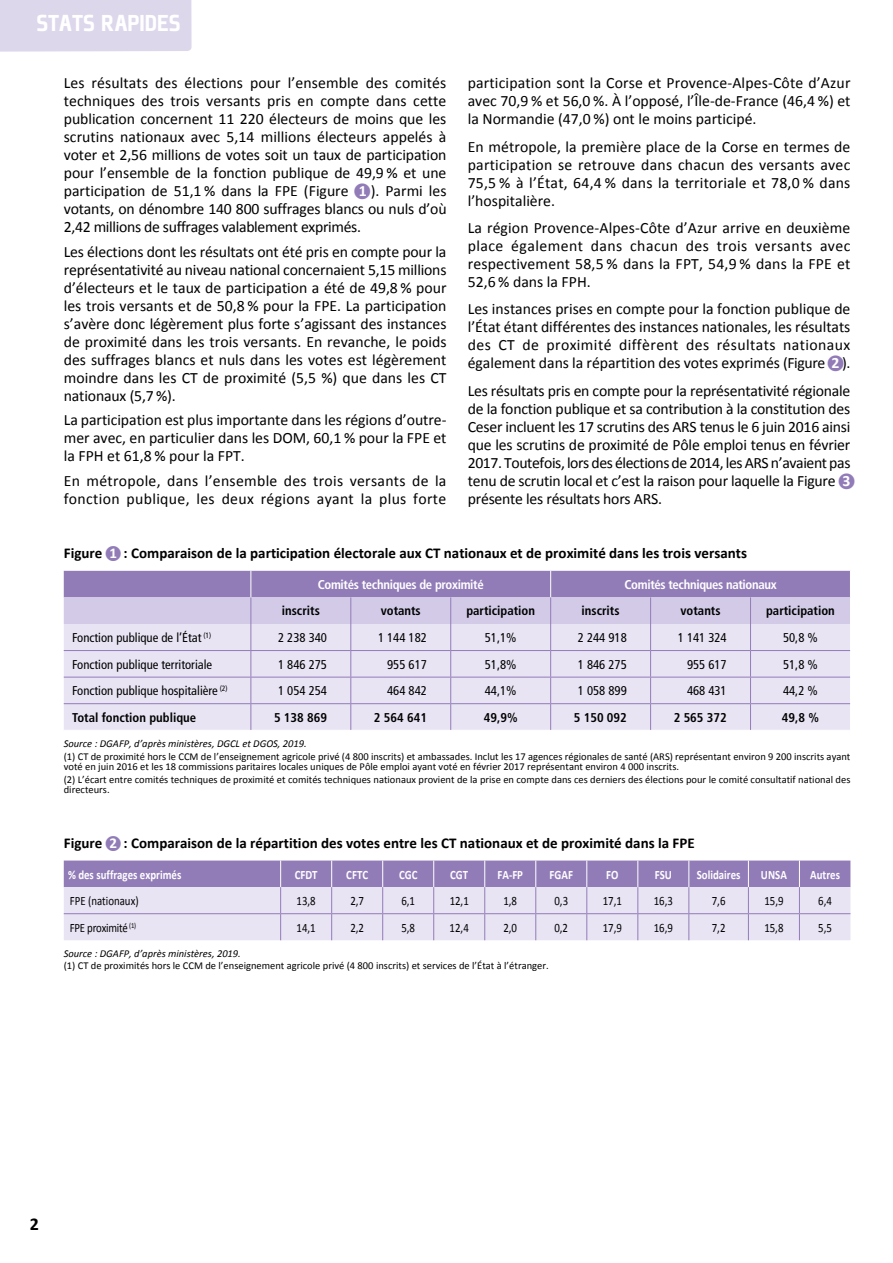
<style>
.page{position:relative;width:893px;height:1263px;background:#fff}
.page>*{position:absolute;margin:0;border:0;box-sizing:border-box;transform-origin:0 0}
.t1{font:900 25.5px "Plexes";color:#fff}
.t2{font:700 18px "Calibri";color:#000}
.t3{font:15.75px/18px "Calibri";letter-spacing:-.01em;color:#000;text-align:justify}
.t4{font:15.75px/18px "Calibri";letter-spacing:.02em;color:#000}
.t5{font:700 15px "Calibri";color:#000}
.t6{font:condensed 12.75px "Frutiger LT Std";color:#000}
.t7{font:700 condensed 12.75px "Frutiger LT Std";color:#000}
.t8{font:12.75px "Calibri";color:#000;scale:.85 1}
.t9{font:700 12.75px "Calibri";color:#fff;scale:.85 1}
.t10{font:700 condensed 12.75px "Frutiger LT Std";letter-spacing:-.025em;color:#fff}
.t11{font:12.75px "Calibri";letter-spacing:-.02em;color:#000;scale:.85 1}
.t12{font:10.5px/10.5px "Calibri";color:#000}
.t13{font:italic 10.5px "Calibri";color:#000}
.s1{color:#927cb8}
.s2{font-weight:700;color:#fff}
.s3{color:#fff}
</style>
<div class="page">
<div style="left:0;top:0;width:192px;height:52px;background:#ddd7ec"></div>
<svg style="left:64px;top:571px;width:787px;height:159px;background:#d4cce5"></svg>
<svg style="left:64px;top:860px;width:786px;height:80px;background:#cac0de"></svg>
<hr style="left:64px;top:913px;width:217px;height:1px;background:#927cb8">
<hr style="left:281px;top:913px;width:51px;height:1px;background:#927cb8">
<hr style="left:332px;top:913px;width:51px;height:1px;background:#927cb8">
<hr style="left:383px;top:913px;width:51px;height:1px;background:#927cb8">
<hr style="left:434px;top:913px;width:51px;height:1px;background:#927cb8">
<hr style="left:485px;top:913px;width:51px;height:1px;background:#927cb8">
<hr style="left:536px;top:913px;width:51px;height:1px;background:#927cb8">
<hr style="left:587px;top:913px;width:51px;height:1px;background:#927cb8">
<hr style="left:638px;top:913px;width:51px;height:1px;background:#927cb8">
<hr style="left:689px;top:913px;width:59px;height:1px;background:#927cb8">
<hr style="left:748px;top:913px;width:51px;height:1px;background:#927cb8">
<hr style="left:799px;top:913px;width:51px;height:1px;background:#927cb8">
<h1 class="t1" style="left:36px;top:10px;width:146px">STATS RAPIDES</h1>
<p class="t3" style="left:64px;top:74px;width:384px">Les résultats des élections pour l’ensemble des comités techniques des trois versants pris en compte dans cette publication concernent 11 220 électeurs de moins que les scrutins nationaux avec 5,14 millions électeurs appelés à voter et 2,56 millions de votes soit un taux de participation pour l’ensemble de la fonction publique de 49,9 % et une participation de 51,1 % dans la FPE (Figure <span class="s1">■</span><span class="s2">1</span> ). Parmi les votants, on dénombre 140 800 suffrages blancs ou nuls d’où 2,42 millions de suffrages valablement exprimés.</p>
<p class="t3" style="left:64px;top:243px;width:384px">Les élections dont les résultats ont été pris en compte pour la représentativité au niveau national concernaient 5,15 millions d’électeurs et le taux de participation a été de 49,8 % pour les trois versants et de 50,8 % pour la FPE. La participation s’avère donc légèrement plus forte s’agissant des instances de proximité dans les trois versants. En revanche, le poids des suffrages blancs et nuls dans les votes est légèrement moindre dans les CT de proximité (5,5 %) que dans les CT nationaux (5,7 %).</p>
<p class="t3" style="left:64px;top:411px;width:384px">La participation est plus importante dans les régions d’outre&shy;mer avec, en particulier dans les DOM, 60,1 % pour la FPE et la FPH et 61,8 % pour la FPT.</p>
<p class="t4" style="left:64px;top:471px;width:384px">En métropole, dans l’ensemble des trois versants de la fonction publique, les deux régions ayant la plus forte</p>
<p class="t3" style="left:468px;top:74px;width:384px">participation sont la Corse et Provence-Alpes-Côte d’Azur avec 70,9 % et 56,0 %. À l’opposé, l’Île-de-France (46,4 %) et la Normandie (47,0 %) ont le moins participé.</p>
<p class="t3" style="left:468px;top:138px;width:384px">En métropole, la première place de la Corse en termes de participation se retrouve dans chacun des versants avec 75,5 % à l’État, 64,4 % dans la territoriale et 78,0 % dans l’hospitalière.</p>
<p class="t3" style="left:468px;top:219px;width:384px">La région Provence-Alpes-Côte d’Azur arrive en deuxième place également dans chacun des trois versants avec respectivement 58,5 % dans la FPT, 54,9 % dans la FPE et 52,6 % dans la FPH.</p>
<p class="t3" style="left:468px;top:300px;width:384px">Les instances prises en compte pour la fonction publique de l’État étant différentes des instances nationales, les résultats des CT de proximité diffèrent des résultats nationaux également dans la répartition des votes exprimés (Figure <span class="s1">■</span><span class="s2">2</span> ).</p>
<p class="t3" style="left:468px;top:381px;width:388px;text-align:left">Les résultats pris en compte pour la représentativité régionale de la fonction publique et sa contribution à la constitution des Ceser incluent les 17 scrutins des ARS tenus le 6 juin 2016 ainsi que les scrutins de proximité de Pôle emploi tenus en février 2017. Toutefois, lors des élections de 2014, les ARS n’avaient pas tenu de scrutin local et c’est la raison pour laquelle la Figure <span class="s1">■</span><span class="s2">3 </span>présente les résultats hors ARS.</p>
<p class="t5" style="left:64px;top:543px;width:685px">Figure <span class="s1">■</span><span class="s3">1</span> : Comparaison de la participation électorale aux CT nationaux et de proximité dans les trois versants</p>
<p class="t10" style="left:318px;top:577px;width:168px">Comités techniques de proximité</p>
<p class="t10" style="left:624px;top:577px;width:154px">Comités techniques nationaux</p>
<p class="t7" style="left:282px;top:603px;width:40px">inscrits</p>
<p class="t7" style="left:381px;top:603px;width:42px">votants</p>
<p class="t7" style="left:466px;top:603px;width:70px">participation</p>
<p class="t7" style="left:582px;top:603px;width:40px">inscrits</p>
<p class="t7" style="left:680px;top:603px;width:42px">votants</p>
<p class="t7" style="left:766px;top:603px;width:70px">participation</p>
<p class="t6" style="left:72px;top:630px;width:141px">Fonction publique de l’État <sup>(1)</sup></p>
<p class="t6" style="left:278px;top:630px;width:50px">2 238 340</p>
<p class="t6" style="left:378px;top:630px;width:50px">1 144 182</p>
<p class="t6" style="left:485px;top:630px;width:33px">51,1%</p>
<p class="t6" style="left:578px;top:630px;width:50px">2 244 918</p>
<p class="t6" style="left:678px;top:630px;width:50px">1 141 324</p>
<p class="t6" style="left:783px;top:630px;width:36px">50,8 %</p>
<p class="t6" style="left:72px;top:657px;width:141px">Fonction publique territoriale</p>
<p class="t6" style="left:278px;top:657px;width:50px">1 846 275</p>
<p class="t6" style="left:387px;top:657px;width:41px">955 617</p>
<p class="t6" style="left:485px;top:657px;width:33px">51,8%</p>
<p class="t6" style="left:578px;top:657px;width:50px">1 846 275</p>
<p class="t6" style="left:687px;top:657px;width:41px">955 617</p>
<p class="t6" style="left:783px;top:657px;width:36px">51,8 %</p>
<p class="t6" style="left:72px;top:683px;width:157px">Fonction publique hospitalière <sup>(2)</sup></p>
<p class="t6" style="left:278px;top:683px;width:50px">1 054 254</p>
<p class="t6" style="left:387px;top:683px;width:41px">464 842</p>
<p class="t6" style="left:485px;top:683px;width:33px">44,1%</p>
<p class="t6" style="left:578px;top:683px;width:50px">1 058 899</p>
<p class="t6" style="left:687px;top:683px;width:41px">468 431</p>
<p class="t6" style="left:783px;top:683px;width:36px">44,2 %</p>
<p class="t7" style="left:72px;top:710px;width:125px">Total fonction publique</p>
<p class="t7" style="left:274px;top:710px;width:55px">5 138 869</p>
<p class="t7" style="left:374px;top:710px;width:55px">2 564 641</p>
<p class="t7" style="left:484px;top:710px;width:35px">49,9%</p>
<p class="t7" style="left:574px;top:710px;width:55px">5 150 092</p>
<p class="t7" style="left:674px;top:710px;width:55px">2 565 372</p>
<p class="t7" style="left:782px;top:710px;width:39px">49,8 %</p>
<p class="t13" style="left:64px;top:736px;width:245px">Source : DGAFP, d’après ministères, DGCL et DGOS, 2019.</p>
<p class="t12" style="left:64px;top:751px;width:788px">(1) CT de proximité hors le CCM de l’enseignement agricole privé (4 800 inscrits) et ambassades. Inclut les 17 agences régionales de santé (ARS) représentant environ 9 200 inscrits ayant voté en juin 2016 et les 18 commissions paritaires locales uniques de Pôle emploi ayant voté en février 2017 représentant environ 4 000 inscrits.</p>
<p class="t12" style="left:64px;top:774px;width:788px">(2) L’écart entre comités techniques de proximité et comités techniques nationaux provient de la prise en compte dans ces derniers des élections pour le comité consultatif national des directeurs.</p>
<p class="t5" style="left:64px;top:833px;width:632px">Figure <span class="s1">■</span><span class="s3">2</span> : Comparaison de la répartition des votes entre les CT nationaux et de proximité dans la FPE</p>
<p class="t9" style="left:68px;top:866px;width:135px">% des suffrages exprimés</p>
<p class="t9" style="left:295px;top:866px;width:28px">CFDT</p>
<p class="t9" style="left:346px;top:866px;width:27px">CFTC</p>
<p class="t9" style="left:399px;top:866px;width:23px">CGC</p>
<p class="t9" style="left:450px;top:866px;width:23px">CGT</p>
<p class="t9" style="left:497px;top:866px;width:32px">FA-FP</p>
<p class="t9" style="left:550px;top:866px;width:29px">FGAF</p>
<p class="t9" style="left:606px;top:866px;width:16px">FO</p>
<p class="t9" style="left:655px;top:866px;width:22px">FSU</p>
<p class="t9" style="left:697px;top:866px;width:53px">Solidaires</p>
<p class="t9" style="left:761px;top:866px;width:32px">UNSA</p>
<p class="t9" style="left:810px;top:866px;width:37px">Autres</p>
<p class="t8" style="left:70px;top:893px;width:83px">FPE (nationaux)</p>
<p class="t8" style="left:297px;top:893px;width:24px">13,8</p>
<p class="t8" style="left:350px;top:893px;width:18px">2,7</p>
<p class="t8" style="left:401px;top:893px;width:18px">6,1</p>
<p class="t8" style="left:450px;top:893px;width:24px">12,1</p>
<p class="t8" style="left:503px;top:893px;width:18px">1,8</p>
<p class="t8" style="left:554px;top:893px;width:18px">0,3</p>
<p class="t8" style="left:603px;top:893px;width:24px">17,1</p>
<p class="t8" style="left:654px;top:893px;width:24px">16,3</p>
<p class="t8" style="left:712px;top:893px;width:18px">7,6</p>
<p class="t8" style="left:764px;top:893px;width:24px">15,9</p>
<p class="t8" style="left:818px;top:893px;width:18px">6,4</p>
<p class="t11" style="left:70px;top:919px;width:80px">FPE proximité <sup>(1)</sup></p>
<p class="t8" style="left:297px;top:919px;width:24px">14,1</p>
<p class="t8" style="left:350px;top:919px;width:18px">2,2</p>
<p class="t8" style="left:401px;top:919px;width:18px">5,8</p>
<p class="t8" style="left:450px;top:919px;width:24px">12,4</p>
<p class="t8" style="left:503px;top:919px;width:18px">2,0</p>
<p class="t8" style="left:554px;top:919px;width:18px">0,2</p>
<p class="t8" style="left:603px;top:919px;width:24px">17,9</p>
<p class="t8" style="left:654px;top:919px;width:24px">16,9</p>
<p class="t8" style="left:712px;top:919px;width:18px">7,2</p>
<p class="t8" style="left:764px;top:919px;width:24px">15,8</p>
<p class="t8" style="left:818px;top:919px;width:18px">5,5</p>
<p class="t13" style="left:64px;top:946px;width:179px">Source : DGAFP, d’après ministères, 2019.</p>
<p class="t12" style="left:64px;top:960px;width:486px">(1) CT de proximités hors le CCM de l’enseignement agricole privé (4 800 inscrits) et services de l’État à l’étranger.</p>
<p class="t2" style="left:30px;top:1212px;width:11px">2</p>
</div>
